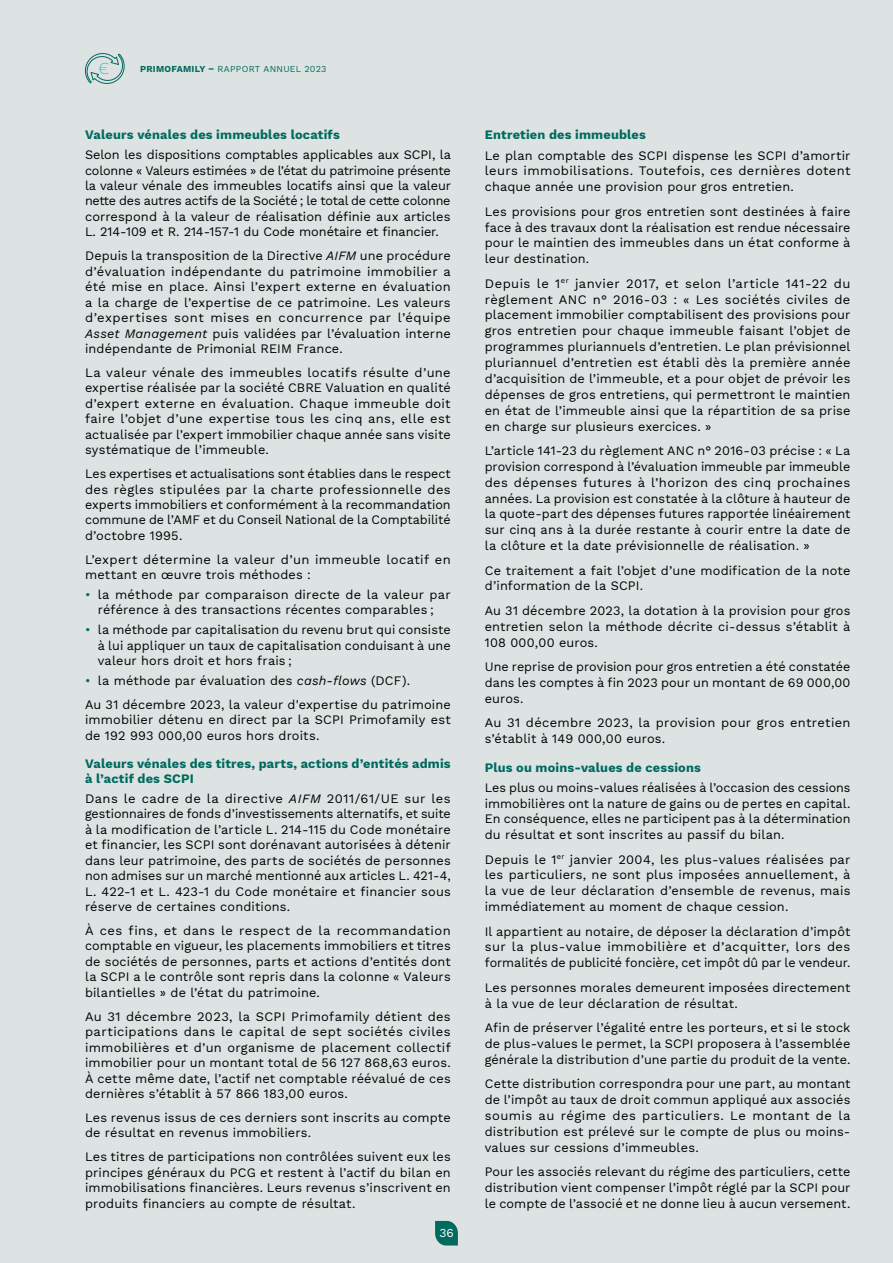
<style>
.page{position:relative;width:893px;height:1263px;background:#dde3e2}
.page>*{position:absolute;margin:0;border:0;box-sizing:border-box;transform-origin:0 0}
.t1{font:12.75px/15.5px "Work Sans";letter-spacing:.01em;color:#000;text-align:justify}
.t2{font:700 12.75px/15.5px "Work Sans";letter-spacing:.015em;color:#006a5f}
.t3{font:12px "Work Sans";color:#fff}
.t4{font:9px "Work Sans";letter-spacing:.03em;color:#006a5f}
.s1{font-weight:700}
.s2{font-style:italic}
.s3{color:#006a5f}
</style>
<div class="page">
<svg style="left:435px;top:1221px;width:23px;height:24px"></svg>
<svg style="left:85px;top:53px;width:40px;height:31px"></svg>
<p class="t4" style="left:140px;top:62px;width:188px"><span class="s1">PRIMOFAMILY –</span> RAPPORT ANNUEL 2023</p>
<p class="t2" style="left:85px;top:127px;width:256px">Valeurs vénales des immeubles locatifs</p>
<p class="t1" style="left:85px;top:147px;width:367px">Selon les dispositions comptables applicables aux SCPI, la colonne « Valeurs estimées » de l’état du patrimoine présente la valeur vénale des immeubles locatifs ainsi que la valeur nette des autres actifs de la Société ; le total de cette colonne correspond à la valeur de réalisation définie aux articles L. 214-109 et R. 214-157-1 du Code monétaire et financier.</p>
<p class="t1" style="left:85px;top:248px;width:367px">Depuis la transposition de la Directive <span class="s2">AIFM</span> une procédure d’évaluation indépendante du patrimoine immobilier a été mise en place. Ainsi l’expert externe en évaluation a la charge de l’expertise de ce patrimoine. Les valeurs d’expertises sont mises en concurrence par l’équipe <span class="s2">Asset Management</span> puis validées par l’évaluation interne indépendante de Primonial REIM France.</p>
<p class="t1" style="left:85px;top:364px;width:367px">La valeur vénale des immeubles locatifs résulte d’une expertise réalisée par la société CBRE Valuation en qualité d’expert externe en évaluation. Chaque immeuble doit faire l’objet d’une expertise tous les cinq ans, elle est actualisée par l’expert immobilier chaque année sans visite systématique de l’immeuble.</p>
<p class="t1" style="left:85px;top:465px;width:367px">Les expertises et actualisations sont établies dans le respect des règles stipulées par la charte professionnelle des experts immobiliers et conformément à la recommandation commune de l’AMF et du Conseil National de la Comptabilité d’octobre 1995.</p>
<p class="t1" style="left:85px;top:551px;width:367px">L’expert détermine la valeur d’un immeuble locatif en mettant en œuvre trois méthodes :</p>
<p class="t1" style="left:85px;top:586px;width:367px;text-align:center"><span class="s3">•</span> la méthode par comparaison directe de la valeur par référence à des transactions récentes comparables ;</p>
<p class="t1" style="left:98px;top:622px;width:354px;text-indent:-13px"><span class="s3">•</span> la méthode par capitalisation du revenu brut qui consiste à lui appliquer un taux de capitalisation conduisant à une valeur hors droit et hors frais ;</p>
<p class="t1" style="left:85px;top:668px;width:367px;line-height:24px"><span class="s3">•</span> la méthode par évaluation des <span class="s2">cash-flows</span> (DCF).<br>Au 31 décembre 2023, la valeur d'expertise du patrimoine</p>
<p class="t1" style="left:85px;top:711px;width:367px">immobilier détenu en direct par la SCPI Primofamily est de 192 993 000,00 euros hors droits.</p>
<p class="t2" style="left:85px;top:755px;width:367px">Valeurs vénales des titres, parts, actions d’entités admis à l’actif des SCPI</p>
<p class="t1" style="left:85px;top:790px;width:367px">Dans le cadre de la directive <span class="s2">AIFM</span> 2011/61/UE sur les gestionnaires de fonds d’investissements alternatifs, et suite à la modification de l’article L. 214-115 du Code monétaire et financier, les SCPI sont dorénavant autorisées à détenir dans leur patrimoine, des parts de sociétés de personnes non admises sur un marché mentionné aux articles L. 421-4, L. 422-1 et L. 423-1 du Code monétaire et financier sous réserve de certaines conditions.</p>
<p class="t1" style="left:85px;top:922px;width:367px">À ces fins, et dans le respect de la recommandation comptable en vigueur, les placements immobiliers et titres de sociétés de personnes, parts et actions d’entités dont la SCPI a le contrôle sont repris dans la colonne « Valeurs bilantielles » de l’état du patrimoine.</p>
<p class="t1" style="left:85px;top:1008px;width:367px">Au 31 décembre 2023, la SCPI Primofamily détient des participations dans le capital de sept sociétés civiles immobilières et d’un organisme de placement collectif immobilier pour un montant total de 56 127 868,63 euros.<br>À cette même date, l’actif net comptable réévalué de ces dernières s’établit à 57 866 183,00 euros.</p>
<p class="t1" style="left:85px;top:1109px;width:367px">Les revenus issus de ces derniers sont inscrits au compte de résultat en revenus immobiliers.</p>
<p class="t1" style="left:85px;top:1149px;width:367px">Les titres de participations non contrôlées suivent eux les principes généraux du PCG et restent à l’actif du bilan en immobilisations financières. Leurs revenus s’inscrivent en produits financiers au compte de résultat.</p>
<p class="t3" style="left:439px;top:1224px;width:16px">36</p>
<p class="t2" style="left:485px;top:127px;width:163px">Entretien des immeubles</p>
<p class="t1" style="left:485px;top:147px;width:367px;line-height:15.9px">Le plan comptable des SCPI dispense les SCPI d’amortir leurs immobilisations. Toutefois, ces dernières dotent chaque année une provision pour gros entretien.</p>
<p class="t1" style="left:485px;top:203px;width:367px;line-height:15.9px">Les provisions pour gros entretien sont destinées à faire face à des travaux dont la réalisation est rendue nécessaire pour le maintien des immeubles dans un état conforme à leur destination.</p>
<p class="t1" style="left:485px;top:275px;width:367px;line-height:15.9px">Depuis le 1<sup>er</sup> janvier 2017, et selon l’article 141-22 du règlement ANC n° 2016-03 : « Les sociétés civiles de placement immobilier comptabilisent des provisions pour gros entretien pour chaque immeuble faisant l’objet de programmes pluriannuels d’entretien. Le plan prévisionnel pluriannuel d’entretien est établi dès la première année d’acquisition de l’immeuble, et a pour objet de prévoir les dépenses de gros entretiens, qui permettront le maintien en état de l’immeuble ainsi que la répartition de sa prise en charge sur plusieurs exercices. »</p>
<p class="t1" style="left:485px;top:442px;width:367px;line-height:15.9px">L’article 141-23 du règlement ANC n° 2016-03 précise : « La provision correspond à l’évaluation immeuble par immeuble des dépenses futures à l’horizon des cinq prochaines années. La provision est constatée à la clôture à hauteur de la quote-part des dépenses futures rapportée linéairement sur cinq ans à la durée restante à courir entre la date de la clôture et la date prévisionnelle de réalisation. »</p>
<p class="t1" style="left:485px;top:562px;width:367px;line-height:15.9px">Ce traitement a fait l’objet d’une modification de la note d’information de la SCPI.</p>
<p class="t1" style="left:485px;top:602px;width:367px;line-height:15.9px">Au 31 décembre 2023, la dotation à la provision pour gros entretien selon la méthode décrite ci-dessus s’établit à 108 000,00 euros.</p>
<p class="t1" style="left:485px;top:658px;width:367px;line-height:15.9px">Une reprise de provision pour gros entretien a été constatée dans les comptes à fin 2023 pour un montant de 69 000,00 euros.</p>
<p class="t1" style="left:485px;top:714px;width:367px;line-height:15.9px">Au 31 décembre 2023, la provision pour gros entretien s’établit à 149 000,00 euros.</p>
<p class="t2" style="left:485px;top:759px;width:218px">Plus ou moins-values de cessions</p>
<p class="t1" style="left:485px;top:779px;width:367px;line-height:15.9px">Les plus ou moins-values réalisées à l’occasion des cessions immobilières ont la nature de gains ou de pertes en capital.<br>En conséquence, elles ne participent pas à la détermination du résultat et sont inscrites au passif du bilan.</p>
<p class="t1" style="left:485px;top:851px;width:367px;line-height:15.9px">Depuis le 1<sup>er</sup> janvier 2004, les plus-values réalisées par les particuliers, ne sont plus imposées annuellement, à la vue de leur déclaration d’ensemble de revenus, mais immédiatement au moment de chaque cession.</p>
<p class="t1" style="left:485px;top:923px;width:367px;line-height:15.9px">Il appartient au notaire, de déposer la déclaration d’impôt sur la plus-value immobilière et d’acquitter, lors des formalités de publicité foncière, cet impôt dû par le vendeur.</p>
<p class="t1" style="left:485px;top:979px;width:367px;line-height:15.9px">Les personnes morales demeurent imposées directement à la vue de leur déclaration de résultat.</p>
<p class="t1" style="left:485px;top:1019px;width:367px;line-height:15.9px">Afin de préserver l’égalité entre les porteurs, et si le stock de plus-values le permet, la SCPI proposera à l’assemblée générale la distribution d’une partie du produit de la vente.</p>
<p class="t1" style="left:485px;top:1075px;width:367px;line-height:15.9px">Cette distribution correspondra pour une part, au montant de l’impôt au taux de droit commun appliqué aux associés soumis au régime des particuliers. Le montant de la distribution est prélevé sur le compte de plus ou moins&shy;values sur cessions d’immeubles.</p>
<p class="t1" style="left:485px;top:1163px;width:367px;line-height:15.9px">Pour les associés relevant du régime des particuliers, cette distribution vient compenser l’impôt réglé par la SCPI pour le compte de l’associé et ne donne lieu à aucun versement.</p>
</div>
